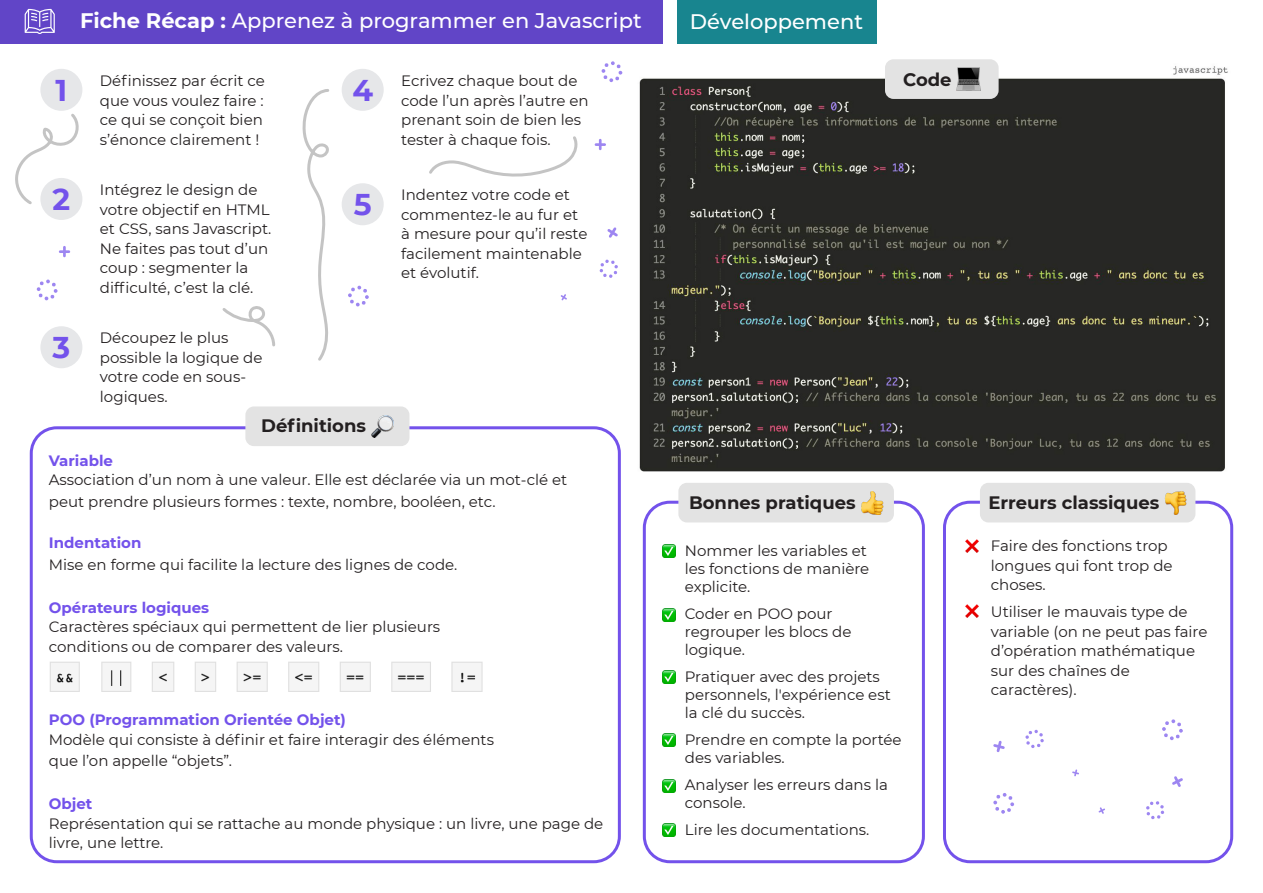
<style>
.page{position:relative;width:1263px;height:893px;background:#fff}
.page>*{position:absolute;margin:0;border:0;box-sizing:border-box;transform-origin:0 0}
.t1{font:700 30px "Montserrat";color:#7352eb}
.t2{font:500 21px "Montserrat";color:#fff}
.t3{font:700 18px "Montserrat";color:#231f20}
.t4{font:15px/19.5px "Montserrat";color:#231f20}
.t5{font:700 15px "Montserrat";color:#7352eb}
.s1{font-weight:700}
</style>
<div class="page">
<div style="left:30px;top:426px;width:591px;height:437px;border:3px solid #7352eb;border-radius:26px"></div>
<div style="left:943px;top:501px;width:290px;height:362px;border:3px solid #7352eb;border-radius:26px"></div>
<div style="left:643px;top:501px;width:282px;height:362px;border:3px solid #7352eb;border-radius:26px"></div>
<div style="left:0;top:0;width:662px;height:43px;background:#6145c7"></div>
<div style="left:677px;top:0;width:199px;height:43px;background:#18858f"></div>
<svg style="left:25px;top:9px;width:30px;height:25px"></svg>
<div style="left:40px;top:69px;width:42px;height:42px;background:#e6e7e9;border-radius:50%"></div>
<div style="left:40px;top:178px;width:42px;height:42px;background:#e6e7e9;border-radius:50%"></div>
<div style="left:40px;top:326px;width:42px;height:42px;background:#e6e7e9;border-radius:50%"></div>
<div style="left:342px;top:69px;width:42px;height:42px;background:#e6e7e9;border-radius:50%"></div>
<div style="left:342px;top:183px;width:42px;height:42px;background:#e6e7e9;border-radius:50%"></div>
<div style="left:678px;top:483px;width:216px;height:39px;background:#e3e3e3;border-radius:9px"></div>
<img style="left:861px;top:492px;width:22px;height:22px">
<div style="left:245px;top:406px;width:164px;height:40px;background:#e3e3e3;border-radius:9px"></div>
<img style="left:371px;top:415px;width:23px;height:23px">
<img style="left:639px;top:60px;width:589px;height:412px">
<svg style="left:599px;top:259px;width:19px;height:19px"></svg>
<svg style="left:561px;top:294px;width:6px;height:6px"></svg>
<svg style="left:607px;top:227px;width:11px;height:11px"></svg>
<svg style="left:1025px;top:730px;width:19px;height:18px"></svg>
<svg style="left:1072px;top:769px;width:7px;height:7px"></svg>
<svg style="left:993px;top:741px;width:12px;height:11px"></svg>
<svg style="left:1146px;top:801px;width:18px;height:18px"></svg>
<svg style="left:1098px;top:807px;width:7px;height:7px"></svg>
<svg style="left:1172px;top:776px;width:11px;height:11px"></svg>
<svg style="left:37px;top:280px;width:21px;height:20px"></svg>
<svg style="left:59px;top:246px;width:11px;height:11px"></svg>
<svg style="left:595px;top:139px;width:11px;height:11px"></svg>
<svg style="left:348px;top:286px;width:21px;height:21px"></svg>
<svg style="left:1162px;top:719px;width:21px;height:21px"></svg>
<svg style="left:993px;top:793px;width:21px;height:21px"></svg>
<svg style="left:601px;top:61px;width:21px;height:21px"></svg>
<div style="left:885px;top:59px;width:113px;height:40px;background:#e3e3e3;border-radius:9px"></div>
<img style="left:957px;top:67px;width:23px;height:24px">
<svg style="left:15px;top:113px;width:64px;height:94px"></svg>
<svg style="left:222px;top:306px;width:53px;height:41px"></svg>
<svg style="left:302px;top:89px;width:28px;height:272px"></svg>
<svg style="left:429px;top:136px;width:149px;height:41px"></svg>
<svg style="left:662px;top:544px;width:13px;height:13px"></svg>
<svg style="left:662px;top:608px;width:13px;height:13px"></svg>
<svg style="left:662px;top:670px;width:13px;height:13px"></svg>
<svg style="left:662px;top:733px;width:13px;height:13px"></svg>
<svg style="left:662px;top:779px;width:13px;height:13px"></svg>
<svg style="left:662px;top:823px;width:13px;height:13px"></svg>
<svg style="left:966px;top:540px;width:13px;height:13px"></svg>
<svg style="left:966px;top:604px;width:13px;height:13px"></svg>
<div style="left:980px;top:483px;width:215px;height:39px;background:#e3e3e3;border-radius:9px"></div>
<img style="left:1164px;top:492px;width:23px;height:22px">
<img style="left:50px;top:661px;width:433px;height:31px">
<p class="t2" style="left:80px;top:6px;width:563px"><span class="s1">Fiche Récap :</span> Apprenez à programmer en Javascript</p>
<p class="t2" style="left:690px;top:7px;width:175px">Développement</p>
<p class="t1" style="left:56px;top:68px;width:13px">1</p>
<p class="t4" style="left:100px;top:70px;width:166px">Définissez par écrit ce que vous voulez faire : ce qui se conçoit bien s’énonce clairement !</p>
<p class="t1" style="left:53px;top:177px;width:19px">2</p>
<p class="t4" style="left:100px;top:180px;width:173px">Intégrez le design de votre objectif en HTML et CSS, sans Javascript.<br>Ne faites pas tout d’un coup : segmenter la difficulté, c’est la clé.</p>
<p class="t1" style="left:53px;top:326px;width:19px">3</p>
<p class="t4" style="left:100px;top:328px;width:164px">Découpez le plus possible la logique de votre code en sous&shy;logiques.</p>
<p class="t1" style="left:352px;top:68px;width:22px">4</p>
<p class="t4" style="left:401px;top:70px;width:189px">Ecrivez chaque bout de code l’un après l’autre en prenant soin de bien les tester à chaque fois.</p>
<p class="t1" style="left:354px;top:183px;width:19px">5</p>
<p class="t4" style="left:401px;top:185px;width:188px">Indentez votre code et commentez-le au fur et à mesure pour qu’il reste facilement maintenable et évolutif.</p>
<p class="t3" style="left:261px;top:413px;width:106px">Définitions</p>
<p class="t3" style="left:903px;top:66px;width:50px">Code</p>
<p class="t5" style="left:49px;top:450px;width:66px">Variable</p>
<p class="t4" style="left:49px;top:469px;width:520px;line-height:21.6px">Association d’un nom à une valeur. Elle est déclarée via un mot-clé et peut prendre plusieurs formes : texte, nombre, booléen, etc.</p>
<p class="t5" style="left:49px;top:532px;width:94px">Indentation</p>
<p class="t4" style="left:49px;top:554px;width:410px">Mise en forme qui facilite la lecture des lignes de code.</p>
<p class="t5" style="left:49px;top:597px;width:162px">Opérateurs logiques</p>
<p class="t4" style="left:49px;top:617px;width:393px">Caractères spéciaux qui permettent de lier plusieurs</p>
<p class="t4" style="left:49px;top:636px;width:295px">conditions ou de comparer des valeurs.</p>
<p class="t5" style="left:49px;top:709px;width:299px">POO (Programmation Orientée Objet)</p>
<p class="t4" style="left:49px;top:729px;width:447px">Modèle qui consiste à définir et faire interagir des éléments</p>
<p class="t4" style="left:49px;top:750px;width:185px">que l’on appelle “objets”.</p>
<p class="t5" style="left:49px;top:793px;width:45px">Objet</p>
<p class="t4" style="left:49px;top:813px;width:556px">Représentation qui se rattache au monde physique : un livre, une page de livre, une lettre.</p>
<p class="t3" style="left:689px;top:489px;width:168px">Bonnes pratiques</p>
<p class="t4" style="left:685px;top:542px;width:186px;line-height:18px">Nommer les variables et les fonctions de manière explicite.</p>
<p class="t4" style="left:685px;top:605px;width:168px;line-height:18px">Coder en POO pour regrouper les blocs de logique.</p>
<p class="t4" style="left:685px;top:668px;width:207px;line-height:18px">Pratiquer avec des projets personnels, l'expérience est la clé du succès.</p>
<p class="t4" style="left:685px;top:731px;width:218px;line-height:18px">Prendre en compte la portée des variables.</p>
<p class="t4" style="left:685px;top:776px;width:205px;line-height:18px">Analyser les erreurs dans la console.</p>
<p class="t4" style="left:685px;top:820px;width:186px">Lire les documentations.</p>
<p class="t3" style="left:988px;top:489px;width:172px">Erreurs classiques</p>
<p class="t4" style="left:991px;top:535px;width:183px">Faire des fonctions trop longues qui font trop de choses.</p>
<p class="t4" style="left:991px;top:601px;width:218px">Utiliser le mauvais type de variable (on ne peut pas faire d’opération mathématique sur des chaînes de caractères).</p>
</div>
